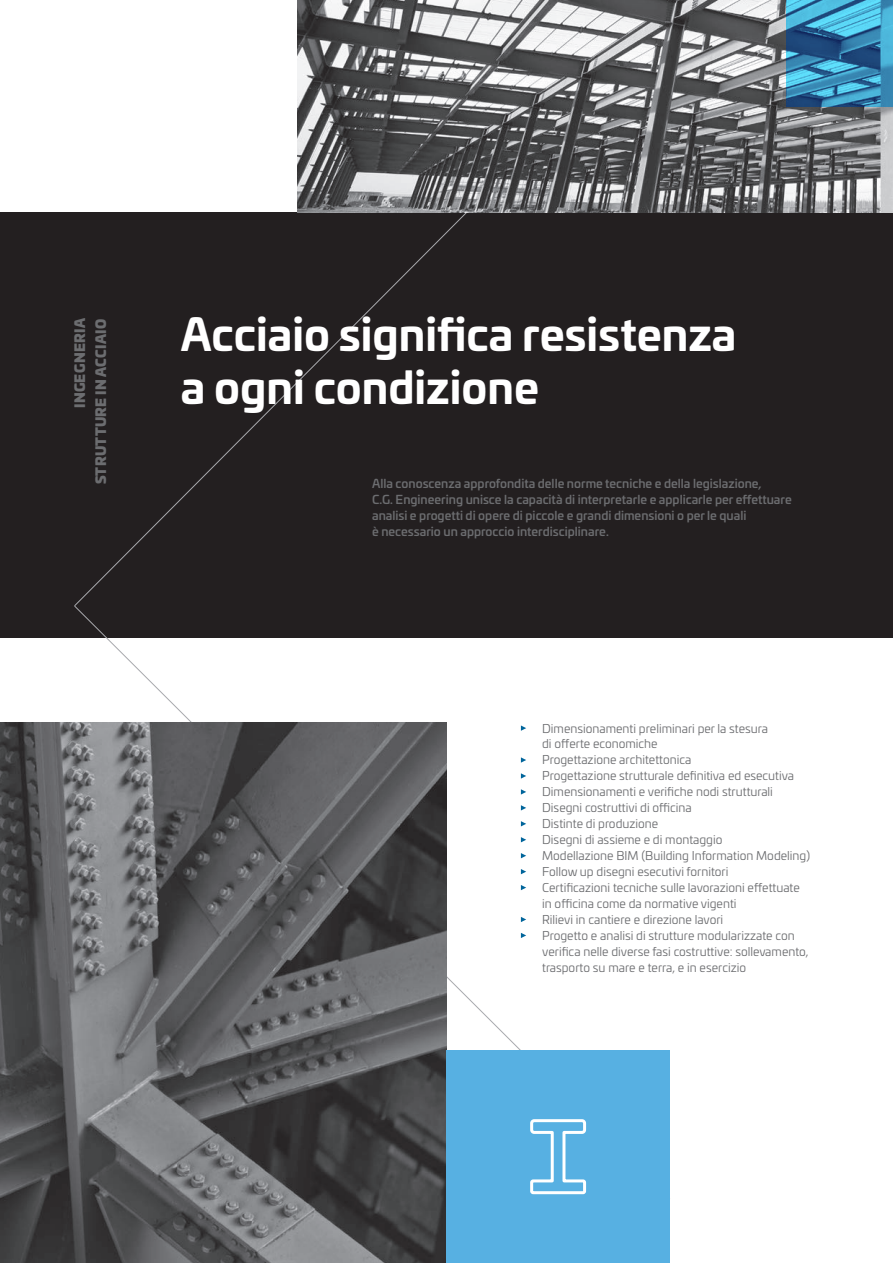
<style>
.page{position:relative;width:893px;height:1263px;background:#fff}
.page>*{position:absolute;margin:0;border:0;box-sizing:border-box;transform-origin:0 0}
.t1{font:700 43.5px "Univia Pro";color:#fff}
.t2{font:900 13.5px "Univia Pro";letter-spacing:.02em;color:#6c6d70}
.t3{font:12px/15.9px "Univia Pro";color:#6c6d70}
.t4{font:500 12px/15.9px "Univia Pro";color:#6c6d70}
</style>
<div class="page">
<div style="left:0;top:213px;width:893px;height:425px;background:#231f20"></div>
<svg style="left:74px;top:0;width:393px;height:606px"></svg>
<img style="left:298px;top:0;width:595px;height:213px">
<svg style="left:787px;top:0;width:106px;height:106px"></svg>
<svg style="left:521px;top:725px;width:5px;height:6px"></svg>
<svg style="left:521px;top:757px;width:5px;height:6px"></svg>
<svg style="left:521px;top:789px;width:5px;height:5px"></svg>
<svg style="left:521px;top:837px;width:5px;height:5px"></svg>
<svg style="left:521px;top:773px;width:5px;height:6px"></svg>
<svg style="left:521px;top:821px;width:5px;height:5px"></svg>
<svg style="left:521px;top:805px;width:5px;height:5px"></svg>
<svg style="left:521px;top:853px;width:5px;height:5px"></svg>
<svg style="left:521px;top:885px;width:5px;height:5px"></svg>
<svg style="left:521px;top:869px;width:5px;height:5px"></svg>
<svg style="left:521px;top:917px;width:5px;height:5px"></svg>
<svg style="left:521px;top:933px;width:5px;height:5px"></svg>
<img style="left:0;top:723px;width:446px;height:540px">
<div style="left:446px;top:1050px;width:224px;height:213px;background:#57b0e2"></div>
<svg style="left:530px;top:1119px;width:57px;height:76px"></svg>
<p class="t2" style="left:68px;top:408px;width:91px;rotate:-90deg">INGEGNERIA</p>
<p class="t2" style="left:90px;top:484px;width:166px;rotate:-90deg">STRUTTURE IN ACCIAIO</p>
<p class="t1" style="left:181px;top:300px;width:557px">Acciaio significa resistenza</p>
<p class="t1" style="left:181px;top:353px;width:360px">a ogni condizione</p>
<p class="t4" style="left:372px;top:475px;width:391px">Alla conoscenza approfondita delle norme tecniche e della legislazione,</p>
<p class="t4" style="left:372px;top:491px;width:421px">C.G. Engineering unisce la capacità di interpretarle e applicarle per effettuare analisi e progetti di opere di piccole e grandi dimensioni o per le quali</p>
<p class="t4" style="left:372px;top:523px;width:238px">è necessario un approccio interdisciplinare.</p>
<p class="t3" style="left:542px;top:720px;width:227px">Dimensionamenti preliminari per la stesura</p>
<p class="t3" style="left:542px;top:735px;width:117px">di offerte economiche</p>
<p class="t3" style="left:542px;top:751px;width:151px">Progettazione architettonica</p>
<p class="t3" style="left:542px;top:767px;width:253px">Progettazione strutturale definitiva ed esecutiva</p>
<p class="t3" style="left:542px;top:783px;width:232px">Dimensionamenti e verifiche nodi strutturali</p>
<p class="t3" style="left:542px;top:799px;width:151px">Disegni costruttivi di officina</p>
<p class="t3" style="left:542px;top:815px;width:118px">Distinte di produzione</p>
<p class="t3" style="left:542px;top:831px;width:182px">Disegni di assieme e di montaggio</p>
<p class="t3" style="left:542px;top:847px;width:269px">Modellazione BIM (Building Information Modeling)</p>
<p class="t3" style="left:542px;top:863px;width:188px">Follow up disegni esecutivi fornitori</p>
<p class="t3" style="left:542px;top:879px;width:259px">Certificazioni tecniche sulle lavorazioni effettuate</p>
<p class="t3" style="left:542px;top:895px;width:196px">in officina come da normative vigenti</p>
<p class="t3" style="left:542px;top:911px;width:183px">Rilievi in cantiere e direzione lavori</p>
<p class="t3" style="left:542px;top:927px;width:268px">Progetto e analisi di strutture modularizzate con verifica nelle diverse fasi costruttive: sollevamento, trasporto su mare e terra, e in esercizio</p>
</div>
